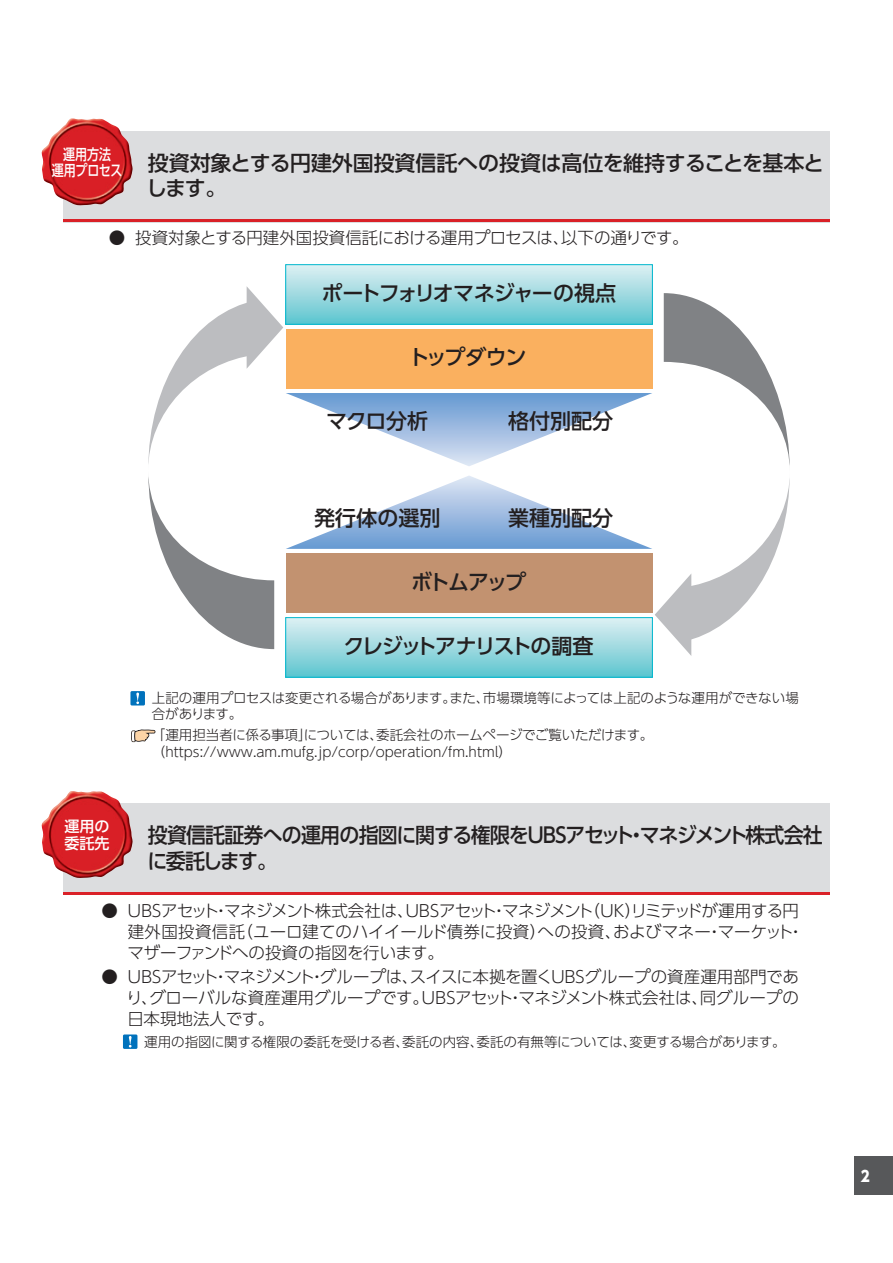
<style>
.page{position:relative;width:893px;height:1263px;background:#fff}
.page>*{position:absolute;margin:0;border:0;box-sizing:border-box;transform-origin:0 0}
.t1{font:500 21px/25.5px "UD Shin Go Pro";letter-spacing:-.065em;color:#231f20;scale:.95 1}
.t2{font:500 21px/25.5px "UD Shin Go Pro";letter-spacing:-.01em;color:#231f20}
.t3{font:500 21px "UD Shin Go Pro";letter-spacing:-.04em;color:#231f20}
.t4{font:500 21px "UD Shin Go Pro";letter-spacing:-.065em;color:#231f20}
.t5{font:500 21px "UD Shin Go Pro";letter-spacing:-.085em;color:#231f20}
.t6{font:300 16.5px/21px "UD Shin Go Pro";letter-spacing:-.02em;color:#231f20}
.t7{font:500 15px/16.5px "UD Shin Go Pro";color:#fff;text-align:center;scale:.8 1}
.t8{font:500 15px/16.5px "UD Shin Go Pro";color:#fff}
.t9{font:800 15px "UD Shin Go Pro";color:#fff;scale:.9 1}
.t10{font:300 13.5px/16.5px "UD Shin Go Pro";color:#231f20}
</style>
<div class="page">
<div style="left:855px;top:1157px;width:38px;height:38px;background:#57585a"></div>
<div style="left:63px;top:131px;width:766px;height:91px;background:#dcdddf"></div>
<hr style="left:63px;top:219px;width:766px;height:3px;background:#da2128">
<img style="left:41px;top:118px;width:92px;height:88px">
<svg style="left:287px;top:266px;width:364px;height:20px;background:#c6e7ec"></svg>
<div style="left:285px;top:264px;width:368px;height:61px;border:1px solid #00b7ce"></div>
<svg style="left:287px;top:656px;width:364px;height:20px;background:#73ccd5"></svg>
<div style="left:285px;top:617px;width:368px;height:61px;border:1px solid #00b7ce"></div>
<svg style="left:148px;top:286px;width:642px;height:370px"></svg>
<div style="left:130px;top:691px;width:15px;height:14px;background:#0072bc"></div>
<svg style="left:136px;top:692px;width:3px;height:12px"></svg>
<svg style="left:131px;top:729px;width:25px;height:14px"></svg>
<div style="left:63px;top:803px;width:766px;height:92px;background:#dcdddf"></div>
<hr style="left:63px;top:892px;width:766px;height:3px;background:#da2128">
<img style="left:41px;top:791px;width:92px;height:87px">
<div style="left:123px;top:1034px;width:14px;height:15px;background:#0072bc"></div>
<svg style="left:129px;top:1036px;width:3px;height:11px"></svg>
<p class="t7" style="left:52px;top:145px;width:90px">運用方法<br>運用プロセス</p>
<p class="t2" style="left:146px;top:149px;width:679px">投資対象とする円建外国投資信託への投資は高位を維持することを基本とします。</p>
<p class="t6" style="left:109px;top:227px;width:581px">● 投資対象とする円建外国投資信託における運用プロセスは、以下の通りです。</p>
<p class="t4" style="left:321px;top:276px;width:296px">ポートフォリオマネジャーの視点</p>
<p class="t3" style="left:409px;top:340px;width:119px">トップダウン</p>
<p class="t3" style="left:326px;top:404px;width:104px">マクロ分析</p>
<p class="t3" style="left:508px;top:404px;width:107px">格付別配分</p>
<p class="t3" style="left:314px;top:501px;width:128px">発行体の選別</p>
<p class="t3" style="left:508px;top:501px;width:106px">業種別配分</p>
<p class="t3" style="left:411px;top:565px;width:116px">ボトムアップ</p>
<p class="t8" style="left:64px;top:818px;width:47px">運用の委託先</p>
<p class="t5" style="left:343px;top:629px;width:252px">クレジットアナリストの調査</p>
<p class="t10" style="left:152px;top:689px;width:649px">上記の運用プロセスは変更される場合があります。また、市場環境等によっては上記のような運用ができない場合があります。</p>
<p class="t10" style="left:152px;top:727px;width:503px">「運用担当者に係る事項」については、委託会社のホームページでご覧いただけます。（https://www.am.mufg.jp/corp/operation/fm.html）</p>
<p class="t1" style="left:147px;top:822px;width:712px">投資信託証券への運用の指図に関する権限をＵＢＳアセット・マネジメント株式会社に委託します。</p>
<p class="t6" style="left:127px;top:900px;width:678px;text-indent:-26px">● ＵＢＳアセット・マネジメント株式会社は、ＵＢＳアセット・マネジメント（ＵＫ）リミテッドが運用する円建外国投資信託（ユーロ建てのハイイールド債券に投資）への投資、およびマネー・マーケット・マザーファンドへの投資の指図を行います。</p>
<p class="t6" style="left:126px;top:966px;width:674px;text-align:justify;text-indent:-25px">● ＵＢＳアセット・マネジメント・グループは、スイスに本拠を置くＵＢＳグループの資産運用部門であり、グローバルな資産運用グループです。ＵＢＳアセット・マネジメント株式会社は、同グループの日本現地法人です。</p>
<p class="t10" style="left:144px;top:1033px;width:643px">運用の指図に関する権限の委託を受ける者、委託の内容、委託の有無等については、変更する場合があります。</p>
<p class="t9" style="left:861px;top:1163px;width:11px">2</p>
</div>
